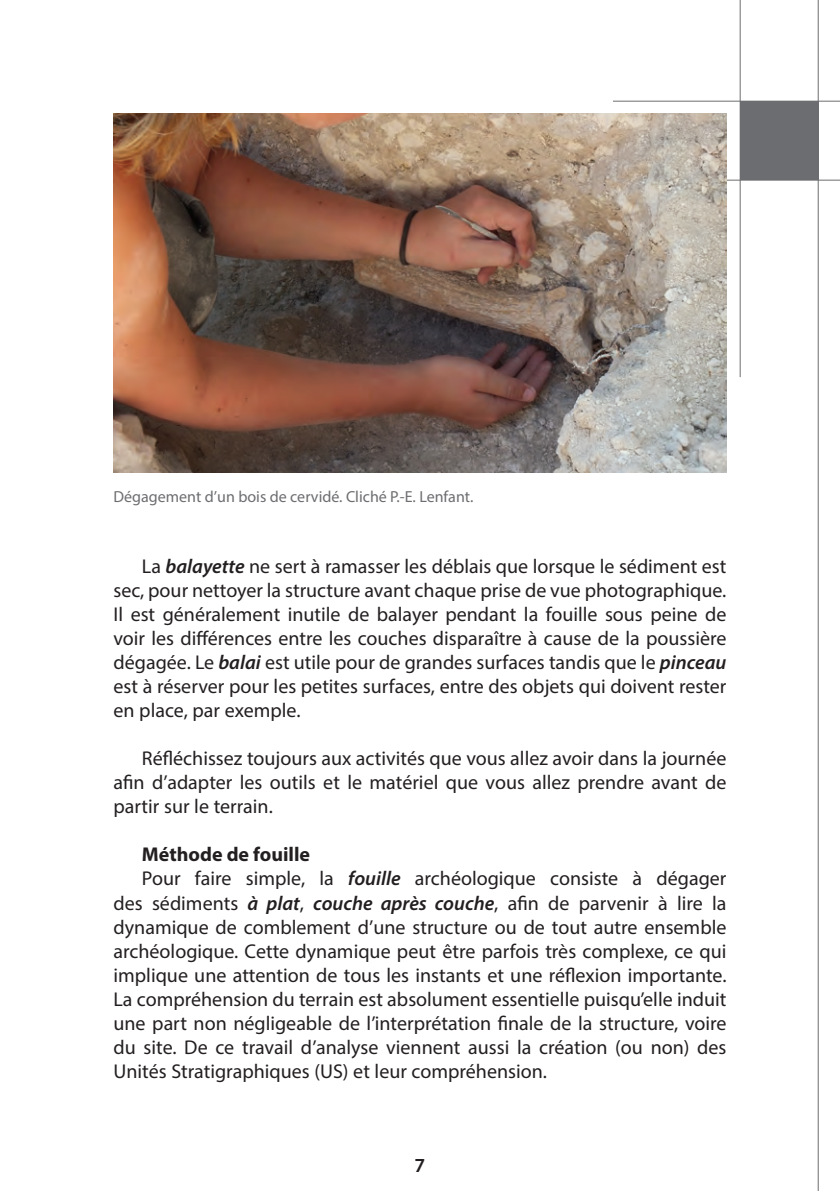
<style>
.page{position:relative;width:840px;height:1191px;background:#fff}
.page>*{position:absolute;margin:0;border:0;box-sizing:border-box;transform-origin:0 0}
.t1{font:20px/24px "Myriad Pro";color:#231f20;text-align:justify}
.t2{font:700 20px "Myriad Pro";color:#231f20}
.t3{font:600 20px "Myriad Pro";color:#231f20}
.t4{font:16px "Myriad Pro";color:#6c6d70}
.s1{font-weight:600;font-style:italic}
</style>
<div class="page">
<hr style="left:726px;top:180px;width:113px;height:1px;background:#6c6d70">
<hr style="left:612px;top:101px;width:227px;height:1px;background:#6c6d70">
<hr style="left:739px;top:0;width:1px;height:377px;background:#6c6d70">
<hr style="left:817px;top:0;width:1px;height:1191px;background:#6c6d70">
<div style="left:739px;top:101px;width:78px;height:79px;background:#6c6d70"></div>
<img style="left:113px;top:113px;width:613px;height:360px">
<p class="t4" style="left:113px;top:487px;width:361px">Dégagement d’un bois de cervidé. Cliché P.-E. Lenfant.</p>
<p class="t1" style="left:113px;top:554px;width:614px;text-indent:28px">La <span class="s1">balayette</span> ne sert à ramasser les déblais que lorsque le sédiment est sec, pour nettoyer la structure avant chaque prise de vue photographique.<br>Il est généralement inutile de balayer pendant la fouille sous peine de voir les différences entre les couches disparaître à cause de la poussière dégagée. Le <span class="s1">balai</span> est utile pour de grandes surfaces tandis que le <span class="s1">pinceau </span>est à réserver pour les petites surfaces, entre des objets qui doivent rester en place, par exemple.</p>
<p class="t1" style="left:113px;top:746px;width:614px;text-indent:28px">Réfléchissez toujours aux activités que vous allez avoir dans la journée afin d’adapter les outils et le matériel que vous allez prendre avant de partir sur le terrain.</p>
<p class="t2" style="left:142px;top:841px;width:170px">Méthode de fouille</p>
<p class="t1" style="left:142px;top:866px;width:585px">Pour faire simple, la <span class="s1">fouille</span> archéologique consiste à dégager</p>
<p class="t1" style="left:113px;top:890px;width:614px">des sédiments <span class="s1">à plat</span>, <span class="s1">couche après couche</span>, afin de parvenir à lire la</p>
<p class="t1" style="left:113px;top:914px;width:614px">dynamique de comblement d’une structure ou de tout autre ensemble</p>
<p class="t1" style="left:113px;top:938px;width:614px">archéologique. Cette dynamique peut être parfois très complexe, ce qui</p>
<p class="t1" style="left:113px;top:962px;width:614px">implique une attention de tous les instants et une réflexion importante.</p>
<p class="t1" style="left:113px;top:986px;width:614px">La compréhension du terrain est absolument essentielle puisqu’elle induit</p>
<p class="t1" style="left:113px;top:1010px;width:614px">une part non négligeable de l’interprétation finale de la structure, voire</p>
<p class="t1" style="left:113px;top:1034px;width:614px">du site. De ce travail d’analyse viennent aussi la création (ou non) des</p>
<p class="t1" style="left:113px;top:1058px;width:435px">Unités Stratigraphiques (US) et leur compréhension.</p>
<p class="t3" style="left:414px;top:1152px;width:12px">7</p>
</div>
